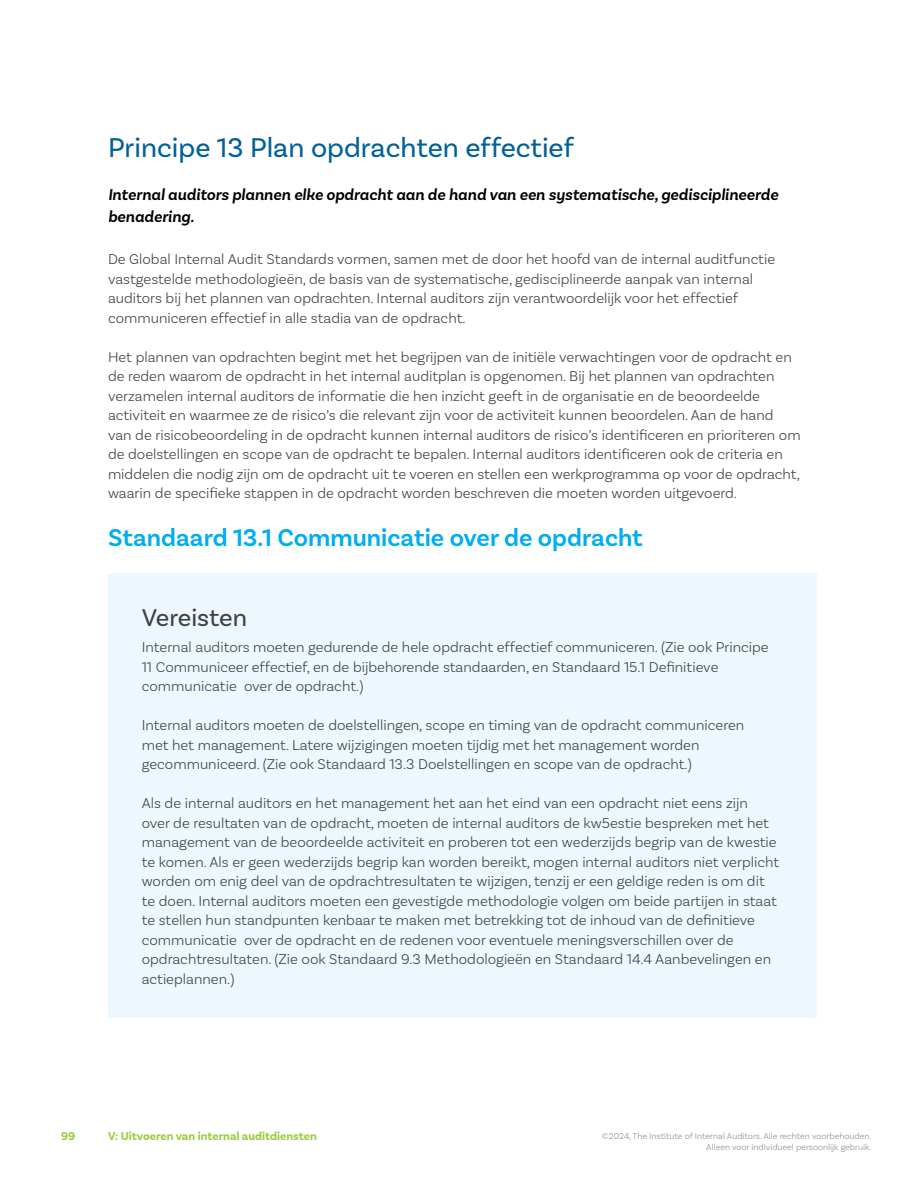
<style>
.page{position:relative;width:918px;height:1188px;background:#fff}
.page>*{position:absolute;margin:0;border:0;box-sizing:border-box;transform-origin:0 0}
.t1{font:28.5px "Basic Sans";color:#006198}
.t2{font:600 25.5px "Basic Sans";color:#00aeef}
.t3{font:25.5px "Basic Sans";letter-spacing:-.005em;color:#414042}
.t4{font:italic 600 16.5px/22.5px "Basic Sans";color:#000}
.t5{font:300 15px/19.5px "Basic Sans";color:#414042}
.t6{font:700 12px "Basic Sans";color:#9aca3c}
.t7{font:300 9px/10.8px "Basic Sans";color:#8a8c8e;text-align:right}
</style>
<div class="page">
<div style="left:108px;top:573px;width:708px;height:444px;background:#ecf8fe"></div>
<h1 class="t1" style="left:108px;top:130px;width:467px">Principe 13 Plan opdrachten effectief</h1>
<p class="t4" style="left:108px;top:183px;width:672px">Internal auditors plannen elke opdracht aan de hand van een systematische, gedisciplineerde benadering.</p>
<p class="t5" style="left:108px;top:249px;width:669px">De Global Internal Audit Standards vormen, samen met de door het hoofd van de internal auditfunctie vastgestelde methodologieën, de basis van de systematische, gedisciplineerde aanpak van internal auditors bij het plannen van opdrachten. Internal auditors zijn verantwoordelijk voor het effectief communiceren effectief in alle stadia van de opdracht.</p>
<p class="t5" style="left:108px;top:347px;width:694px">Het plannen van opdrachten begint met het begrijpen van de initiële verwachtingen voor de opdracht en de reden waarom de opdracht in het internal auditplan is opgenomen. Bij het plannen van opdrachten verzamelen internal auditors de informatie die hen inzicht geeft in de organisatie en de beoordeelde activiteit en waarmee ze de risico’s die relevant zijn voor de activiteit kunnen beoordelen. Aan de hand van de risicobeoordeling in de opdracht kunnen internal auditors de risico’s identificeren en prioriteren om de doelstellingen en scope van de opdracht te bepalen. Internal auditors identificeren ook de criteria en middelen die nodig zijn om de opdracht uit te voeren en stellen een werkprogramma op voor de opdracht, waarin de specifieke stappen in de opdracht worden beschreven die moeten worden uitgevoerd.</p>
<h2 class="t2" style="left:108px;top:522px;width:536px">Standaard 13.1 Communicatie over de opdracht</h2>
<h2 class="t3" style="left:142px;top:602px;width:107px">Vereisten</h2>
<p class="t5" style="left:142px;top:637px;width:628px">Internal auditors moeten gedurende de hele opdracht effectief communiceren. (Zie ook Principe<br>11 Communiceer effectief, en de bijbehorende standaarden, en Standaard 15.1 Definitieve communicatie over de opdracht.)</p>
<p class="t5" style="left:142px;top:715px;width:604px">Internal auditors moeten de doelstellingen, scope en timing van de opdracht communiceren met het management. Latere wijzigingen moeten tijdig met het management worden gecommuniceerd. (Zie ook Standaard 13.3 Doelstellingen en scope van de opdracht.)</p>
<p class="t5" style="left:142px;top:793px;width:639px">Als de internal auditors en het management het aan het eind van een opdracht niet eens zijn over de resultaten van de opdracht, moeten de internal auditors de kw5estie bespreken met het management van de beoordeelde activiteit en proberen tot een wederzijds begrip van de kwestie te komen. Als er geen wederzijds begrip kan worden bereikt, mogen internal auditors niet verplicht worden om enig deel van de opdrachtresultaten te wijzigen, tenzij er een geldige reden is om dit te doen. Internal auditors moeten een gevestigde methodologie volgen om beide partijen in staat te stellen hun standpunten kenbaar te maken met betrekking tot de inhoud van de definitieve communicatie over de opdracht en de redenen voor eventuele meningsverschillen over de opdrachtresultaten. (Zie ook Standaard 9.3 Methodologieën en Standaard 14.4 Aanbevelingen en actieplannen.)</p>
<p class="t6" style="left:61px;top:1129px;width:16px">99</p>
<p class="t6" style="left:108px;top:1129px;width:211px">V: Uitvoeren van internal auditdiensten</p>
<p class="t7" style="left:602px;top:1131px;width:271px">©2024, The Institute of Internal Auditors. Alle rechten voorbehouden.<br>Alleen voor individueel persoonlijk gebruik.</p>
</div>
